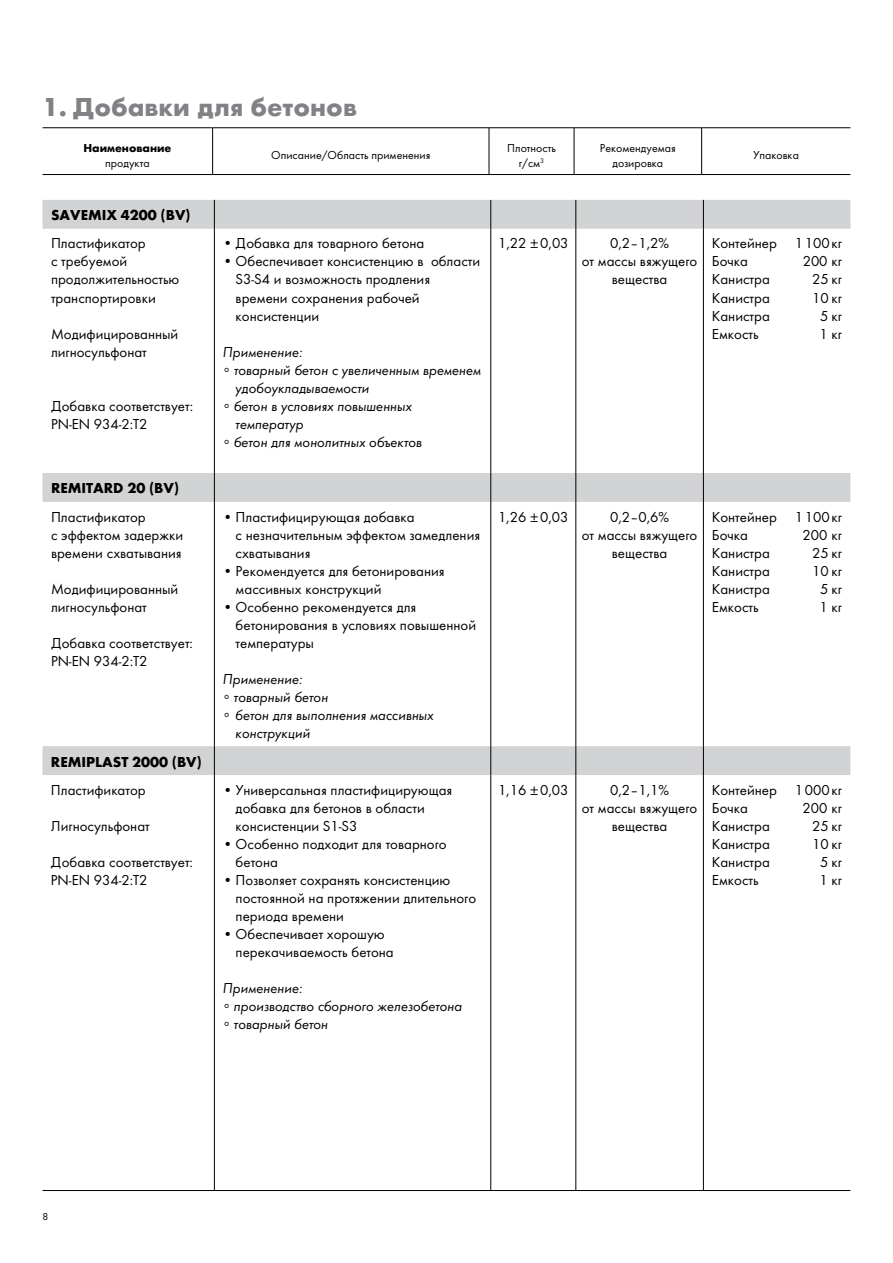
<style>
.page{position:relative;width:893px;height:1263px;background:#fff}
.page>*{position:absolute;margin:0;border:0;box-sizing:border-box;transform-origin:0 0}
.t1{font:700 27px "Futura TOT";color:#808285}
.t2{font:15px/18px "Futura TOT Boo";color:#000}
.t3{font:15px/18px "Futura TOT Boo Obl";color:#000}
.t4{font:700 15px "Futura TOT";color:#000}
.t5{font:12px/15px "Futura TOT Boo";color:#000;text-align:center}
.t6{font:700 12px "Futura TOT";color:#000}
.t7{font:10.5px "Futura TOT Boo";color:#000}
</style>
<div class="page">
<hr style="left:43px;top:127px;width:170px;height:1px;background:#000">
<hr style="left:213px;top:127px;width:276px;height:1px;background:#000">
<hr style="left:212px;top:128px;width:1px;height:46px;background:#000">
<hr style="left:489px;top:127px;width:85px;height:1px;background:#000">
<hr style="left:489px;top:128px;width:1px;height:46px;background:#000">
<hr style="left:574px;top:127px;width:128px;height:1px;background:#000">
<hr style="left:574px;top:128px;width:1px;height:46px;background:#000">
<hr style="left:702px;top:127px;width:148px;height:1px;background:#000">
<hr style="left:701px;top:128px;width:1px;height:46px;background:#000">
<hr style="left:43px;top:174px;width:170px;height:1px;background:#000">
<hr style="left:213px;top:174px;width:276px;height:1px;background:#000">
<hr style="left:489px;top:174px;width:85px;height:1px;background:#000">
<hr style="left:574px;top:174px;width:128px;height:1px;background:#000">
<hr style="left:702px;top:174px;width:148px;height:1px;background:#000">
<hr style="left:43px;top:1190px;width:807px;height:1px;background:#000">
<svg style="left:43px;top:200px;width:807px;height:575px"></svg>
<svg style="left:214px;top:200px;width:1px;height:29px"></svg>
<svg style="left:490px;top:200px;width:1px;height:29px"></svg>
<svg style="left:576px;top:200px;width:1px;height:29px"></svg>
<svg style="left:703px;top:200px;width:1px;height:29px"></svg>
<hr style="left:214px;top:229px;width:1px;height:244px;background:#000">
<hr style="left:490px;top:229px;width:1px;height:244px;background:#000">
<hr style="left:576px;top:229px;width:1px;height:244px;background:#000">
<hr style="left:703px;top:229px;width:1px;height:244px;background:#000">
<svg style="left:214px;top:746px;width:1px;height:29px"></svg>
<svg style="left:490px;top:746px;width:1px;height:29px"></svg>
<svg style="left:576px;top:746px;width:1px;height:29px"></svg>
<svg style="left:703px;top:746px;width:1px;height:29px"></svg>
<hr style="left:214px;top:775px;width:1px;height:416px;background:#000">
<hr style="left:490px;top:775px;width:1px;height:416px;background:#000">
<hr style="left:576px;top:775px;width:1px;height:416px;background:#000">
<hr style="left:703px;top:775px;width:1px;height:416px;background:#000">
<svg style="left:214px;top:473px;width:1px;height:29px"></svg>
<svg style="left:490px;top:473px;width:1px;height:29px"></svg>
<svg style="left:576px;top:473px;width:1px;height:29px"></svg>
<svg style="left:703px;top:473px;width:1px;height:29px"></svg>
<hr style="left:214px;top:502px;width:1px;height:244px;background:#000">
<hr style="left:490px;top:502px;width:1px;height:244px;background:#000">
<hr style="left:576px;top:502px;width:1px;height:244px;background:#000">
<hr style="left:703px;top:502px;width:1px;height:244px;background:#000">
<h1 class="t1" style="left:43px;top:90px;width:316px">1. Добавки для бетонов</h1>
<p class="t6" style="left:83px;top:140px;width:90px">Наименование</p>
<p class="t5" style="left:105px;top:155px;width:46px">продукта</p>
<p class="t4" style="left:51px;top:206px;width:141px">SAVEMIX 4200 (BV)</p>
<p class="t2" style="left:51px;top:234px;width:130px">Пластификатор<br>с требуемой продолжительностью транспортировки</p>
<p class="t2" style="left:51px;top:324px;width:129px">Модифицированный лигносульфонат</p>
<p class="t2" style="left:51px;top:396px;width:144px">Добавка соответствует:<br>PN-EN 934-2:T2</p>
<p class="t4" style="left:51px;top:479px;width:130px">REMITARD 20 (BV)</p>
<p class="t2" style="left:51px;top:507px;width:134px">Пластификатор<br>с эффектом задержки времени схватывания</p>
<p class="t2" style="left:51px;top:579px;width:129px">Модифицированный лигносульфонат</p>
<p class="t2" style="left:51px;top:633px;width:144px">Добавка соответствует:<br>PN-EN 934-2:T2</p>
<p class="t4" style="left:51px;top:752px;width:152px">REMIPLAST 2000 (BV)</p>
<p class="t2" style="left:51px;top:781px;width:96px">Пластификатор</p>
<p class="t2" style="left:51px;top:817px;width:100px">Лигносульфонат</p>
<p class="t2" style="left:51px;top:853px;width:144px">Добавка соответствует:<br>PN-EN 934-2:T2</p>
<p class="t5" style="left:271px;top:147px;width:161px">Описание/Область применения</p>
<p class="t5" style="left:507px;top:140px;width:50px">Плотность г/см<sup>3</sup></p>
<p class="t5" style="left:600px;top:140px;width:77px">Рекомендуемая дозировка</p>
<p class="t5" style="left:753px;top:147px;width:47px">Упаковка</p>
<p class="t2" style="left:223px;top:234px;width:203px">• Добавка для товарного бетона</p>
<p class="t2" style="left:236px;top:252px;width:246px;text-indent:-13px">• Обеспечивает консистенцию в области<br>S3-S4 и возможность продления времени сохранения рабочей консистенции</p>
<p class="t3" style="left:223px;top:342px;width:81px">Применение:</p>
<p class="t3" style="left:223px;top:360px;width:260px">∘ товарный бетон с увеличенным временем</p>
<p class="t3" style="left:236px;top:378px;width:135px">удобоукладываемости</p>
<p class="t3" style="left:223px;top:396px;width:191px">∘ бетон в условиях повышенных</p>
<p class="t3" style="left:236px;top:414px;width:69px">температур</p>
<p class="t3" style="left:223px;top:432px;width:201px">∘ бетон для монолитных объектов</p>
<p class="t2" style="left:498px;top:234px;width:72px">1,22 ±0,03</p>
<p class="t2" style="left:582px;top:234px;width:117px;text-align:center">0,2–1,2%<br>от массы вяжущего вещества</p>
<p class="t2" style="left:712px;top:234px;width:131px">Контейнер 1 100 кг<br>Бочка</p>
<p class="t2" style="left:803px;top:252px;width:41px">200 кг</p>
<p class="t2" style="left:712px;top:270px;width:60px">Канистра</p>
<p class="t2" style="left:812px;top:270px;width:31px">25 кг</p>
<p class="t2" style="left:712px;top:288px;width:60px">Канистра</p>
<p class="t2" style="left:812px;top:288px;width:31px">10 кг</p>
<p class="t2" style="left:712px;top:306px;width:60px">Канистра</p>
<p class="t2" style="left:820px;top:306px;width:23px">5 кг</p>
<p class="t2" style="left:712px;top:324px;width:48px">Емкость</p>
<p class="t2" style="left:819px;top:324px;width:24px">1 кг</p>
<p class="t2" style="left:236px;top:507px;width:246px;text-indent:-13px">• Пластифицирующая добавка<br>с незначительным эффектом замедления схватывания</p>
<p class="t2" style="left:236px;top:561px;width:210px;text-indent:-13px">• Рекомендуется для бетонирования массивных конструкций</p>
<p class="t2" style="left:236px;top:597px;width:242px;text-indent:-13px">• Особенно рекомендуется для бетонирования в условиях повышенной температуры</p>
<p class="t3" style="left:223px;top:670px;width:81px">Применение:</p>
<p class="t3" style="left:223px;top:688px;width:107px">∘ товарный бетон</p>
<p class="t3" style="left:223px;top:706px;width:212px">∘ бетон для выполнения массивных</p>
<p class="t3" style="left:236px;top:724px;width:76px">конструкций</p>
<p class="t2" style="left:236px;top:781px;width:218px;text-indent:-13px">• Универсальная пластифицирующая добавка для бетонов в области консистенции S1-S3</p>
<p class="t2" style="left:236px;top:835px;width:213px;text-indent:-13px">• Особенно подходит для товарного бетона</p>
<p class="t2" style="left:236px;top:871px;width:242px;text-indent:-13px">• Позволяет сохранять консистенцию постоянной на протяжении длительного периода времени</p>
<p class="t2" style="left:236px;top:925px;width:160px;text-indent:-13px">• Обеспечивает хорошую перекачиваемость бетона</p>
<p class="t3" style="left:223px;top:979px;width:241px">Применение:<br>∘ производство сборного железобетона ∘ товарный бетон</p>
<p class="t2" style="left:498px;top:507px;width:72px">1,26 ±0,03</p>
<p class="t2" style="left:582px;top:507px;width:117px;text-align:center">0,2–0,6%<br>от массы вяжущего вещества</p>
<p class="t2" style="left:712px;top:507px;width:131px">Контейнер 1 100 кг<br>Бочка</p>
<p class="t2" style="left:802px;top:525px;width:41px">200 кг</p>
<p class="t2" style="left:712px;top:543px;width:60px">Канистра</p>
<p class="t2" style="left:812px;top:543px;width:31px">25 кг</p>
<p class="t2" style="left:712px;top:561px;width:60px">Канистра</p>
<p class="t2" style="left:812px;top:561px;width:31px">10 кг</p>
<p class="t2" style="left:712px;top:579px;width:60px">Канистра</p>
<p class="t2" style="left:820px;top:579px;width:23px">5 кг</p>
<p class="t2" style="left:712px;top:597px;width:48px">Емкость</p>
<p class="t2" style="left:819px;top:597px;width:24px">1 кг</p>
<p class="t2" style="left:498px;top:781px;width:72px">1,16 ±0,03</p>
<p class="t2" style="left:582px;top:781px;width:117px;text-align:center">0,2–1,1%<br>от массы вяжущего вещества</p>
<p class="t2" style="left:712px;top:781px;width:131px">Контейнер 1 000 кг<br>Бочка</p>
<p class="t2" style="left:802px;top:799px;width:41px">200 кг</p>
<p class="t2" style="left:712px;top:817px;width:60px">Канистра</p>
<p class="t2" style="left:812px;top:817px;width:31px">25 кг</p>
<p class="t2" style="left:712px;top:835px;width:60px">Канистра</p>
<p class="t2" style="left:812px;top:835px;width:31px">10 кг</p>
<p class="t2" style="left:712px;top:853px;width:60px">Канистра</p>
<p class="t2" style="left:820px;top:853px;width:23px">5 кг</p>
<p class="t2" style="left:712px;top:871px;width:48px">Емкость</p>
<p class="t2" style="left:819px;top:871px;width:24px">1 кг</p>
<p class="t7" style="left:43px;top:1211px;width:7px">8</p>
</div>
